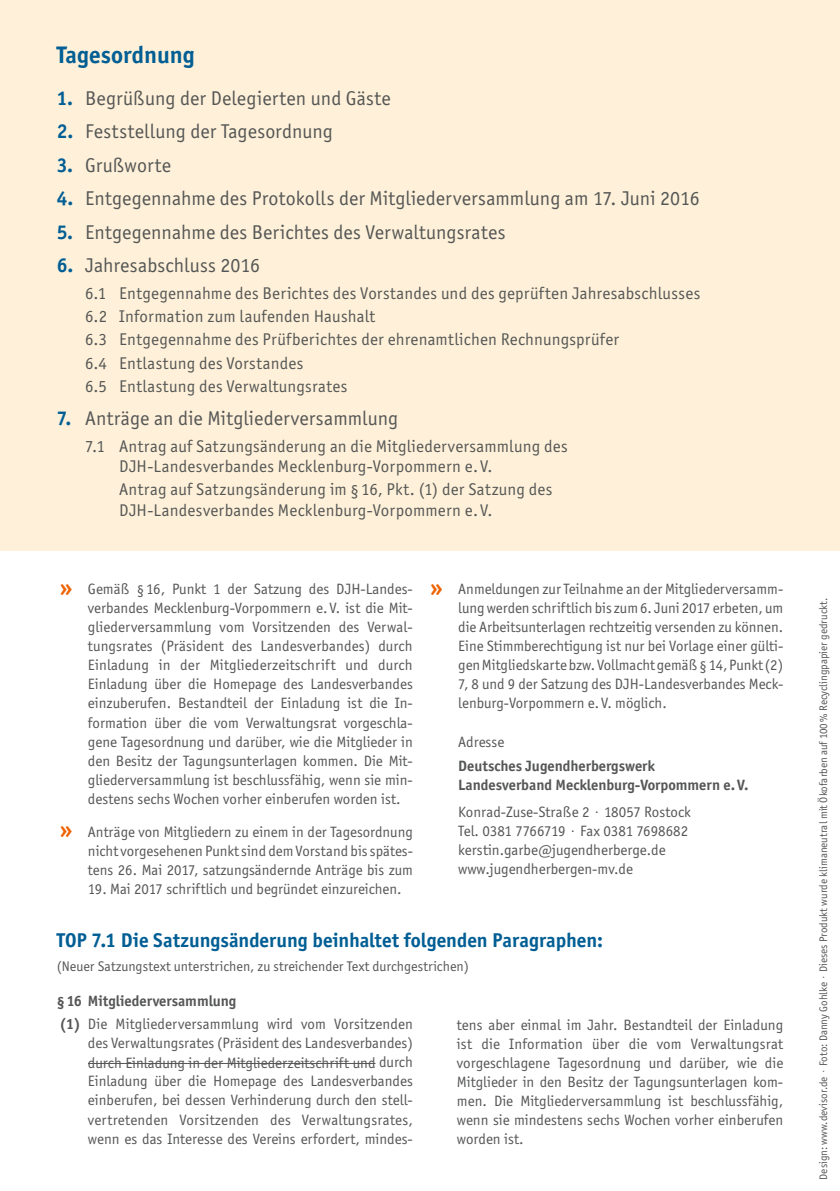
<style>
.page{position:relative;width:840px;height:1191px;background:#fff}
.page>*{position:absolute;margin:0;border:0;box-sizing:border-box;transform-origin:0 0}
.t1{font:700 24px "Officina Sans ITC Std";color:#005e94}
.t2{font:20px "Officina Sans ITC Std";letter-spacing:.005em;color:#555756}
.t3{font:700 20px "Officina Sans ITC Std";color:#005e94}
.t4{font:17px/23.4px "Officina Sans ITC Std";letter-spacing:.015em;color:#555756}
.t5{font:15px/19px "Officina Sans ITC Std";color:#555756;text-align:justify}
.t6{font:700 15px/19px "Officina Sans ITC Std";color:#555756}
.t7{font:14px "Officina Sans ITC Std";color:#555756}
.t8{font:11px "Officina Sans ITC Std";color:#555756}
.s1{font-weight:700;color:#005e94}
.s2{font-weight:700;font-size:22px;color:#ee6300}
.s3{font-weight:700}
</style>
<div class="page">
<div style="left:0;top:0;width:839px;height:550px;background:#fff1d9"></div>
<hr style="left:88px;top:1063px;width:287px;height:1px;background:#555756">
<h1 class="t1" style="left:57px;top:40px;width:139px">Tagesordnung</h1>
<h2 class="t2" style="left:57px;top:86px;width:335px"><span class="s1">1.</span> Begrüßung der Delegierten und Gäste</h2>
<h2 class="t2" style="left:57px;top:120px;width:277px"><span class="s1">2.</span> Feststellung der Tagesordnung</h2>
<h2 class="t2" style="left:57px;top:153px;width:116px"><span class="s1">3.</span> Grußworte</h2>
<h2 class="t2" style="left:57px;top:187px;width:644px"><span class="s1">4.</span> Entgegennahme des Protokolls der Mitgliederversammlung am 17. Juni 2016</h2>
<h2 class="t2" style="left:57px;top:220px;width:450px"><span class="s1">5.</span> Entgegennahme des Berichtes des Verwaltungsrates</h2>
<h2 class="t2" style="left:57px;top:254px;width:205px"><span class="s1">6.</span> Jahresabschluss 2016</h2>
<p class="t4" style="left:85px;top:281px;width:616px">6.1 Entgegennahme des Berichtes des Vorstandes und des geprüften Jahresabschlusses 6.2 Information zum laufenden Haushalt<br>6.3 Entgegennahme des Prüfberichtes der ehrenamtlichen Rechnungsprüfer<br>6.4 Entlastung des Vorstandes<br>6.5 Entlastung des Verwaltungsrates</p>
<h2 class="t2" style="left:57px;top:407px;width:343px"><span class="s1">7.</span> Anträge an die Mitgliederversammlung</h2>
<p class="t4" style="left:119px;top:435px;width:450px;line-height:20.6px;text-indent:-34px">7.1 Antrag auf Satzungsänderung an die Mitgliederversammlung des<br>DJH-Landesverbandes Mecklenburg-Vorpommern e. V.</p>
<p class="t4" style="left:119px;top:479px;width:434px;line-height:20.6px">Antrag auf Satzungsänderung im §16, Pkt. (1) der Satzung des<br>DJH-Landesverbandes Mecklenburg-Vorpommern e. V.</p>
<p class="t5" style="left:88px;top:580px;width:326px;text-indent:-28px"><span class="s2">»</span> Gemäß § 16, Punkt 1 der Satzung des DJH-Landes&shy;verbandes Mecklenburg-Vorpommern e. V. ist die Mit&shy;gliederversammlung vom Vorsitzenden des Verwal&shy;tungsrates (Präsident des Landesverbandes) durch Einladung in der Mitgliederzeitschrift und durch Einladung über die Homepage des Landesverbandes einzuberufen. Bestandteil der Einladung ist die In&shy;formation über die vom Verwaltungsrat vorgeschla&shy;gene Tagesordnung und darüber, wie die Mitglieder in den Besitz der Tagungsunterlagen kommen. Die Mit&shy;gliederversammlung ist beschlussfähig, wenn sie min&shy;destens sechs Wochen vorher einberufen worden ist.</p>
<p class="t5" style="left:88px;top:822px;width:326px;text-indent:-28px"><span class="s2">»</span> Anträge von Mitgliedern zu einem in der Tagesordnung nicht vorgesehenen Punkt sind dem Vorstand bis spätes&shy;tens 26. Mai 2017, satzungsändernde Anträge bis zum</p>
<p class="t5" style="left:88px;top:879px;width:315px">19. Mai 2017 schriftlich und begründet einzureichen.</p>
<p class="t5" style="left:458px;top:580px;width:326px;text-indent:-28px"><span class="s2">»</span> Anmeldungen zur Teilnahme an der Mitgliederversamm&shy;lung werden schriftlich bis zum 6. Juni 2017 erbeten, um die Arbeitsunterlagen rechtzeitig versenden zu können.<br>Eine Stimmberechtigung ist nur bei Vorlage einer gülti&shy;gen Mitgliedskarte bzw. Vollmacht gemäß §14, Punkt (2)<br>7, 8 und 9 der Satzung des DJH-Landesverbandes Meck&shy;lenburg-Vorpommern e. V. möglich.</p>
<p class="t5" style="left:458px;top:732px;width:47px">Adresse</p>
<p class="t6" style="left:458px;top:756px;width:291px">Deutsches Jugendherbergswerk<br>Landesverband Mecklenburg-Vorpommern e.V.</p>
<p class="t5" style="left:458px;top:802px;width:234px;text-align:left">Konrad-Zuse-Straße 2 · 18057 Rostock Tel. 0381 7766719 · Fax 0381 7698682 kerstin.garbe@jugendherberge.de www.jugendherbergen-mv.de</p>
<h2 class="t3" style="left:57px;top:928px;width:547px">TOP 7.1 Die Satzungsänderung beinhaltet folgenden Paragraphen:</h2>
<p class="t7" style="left:57px;top:958px;width:413px">(Neuer Satzungstext unterstrichen, zu streichender Text durchgestrichen)</p>
<p class="t5" style="left:57px;top:989px;width:357px;line-height:23.2px"><span class="s3">§16 Mitgliederversammlung<br>(1)</span> Die Mitgliederversammlung wird vom Vorsitzenden</p>
<p class="t5" style="left:88px;top:1033px;width:326px">des Verwaltungsrates (Präsident des Landesverbandes) durch Einladung in der Mitgliederzeitschrift und durch Einladung über die Homepage des Landesverbandes einberufen, bei dessen Verhinderung durch den stell&shy;vertretenden Vorsitzenden des Verwaltungsrates, wenn es das Interesse des Vereins erfordert, mindes-</p>
<p class="t5" style="left:456px;top:1015px;width:328px">tens aber einmal im Jahr. Bestandteil der Einladung ist die Information über die vom Verwaltungsrat vorgeschlagene Tagesordnung und darüber, wie die Mitglieder in den Besitz der Tagungsunterlagen kom&shy;men. Die Mitgliederversammlung ist beschlussfähig, wenn sie mindestens sechs Wochen vorher einberufen worden ist.</p>
<p class="t8" style="left:816px;top:1179px;width:583px;rotate:-90deg">Design: www.devisor.de · Foto: Danny Gohlke · Dieses Produkt wurde klimaneutral mit Ökofarben auf 100% Recyclingpapier gedruckt.</p>
</div>
